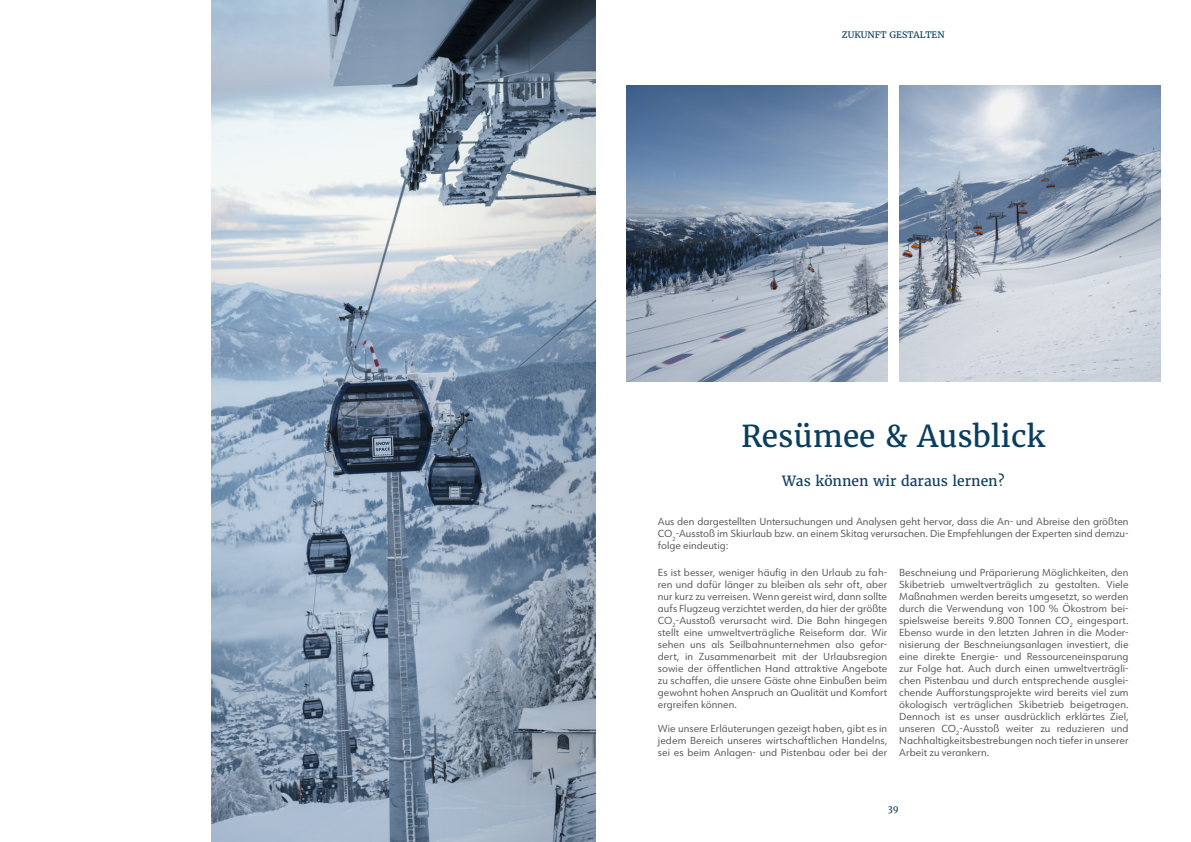
<style>
.page{position:relative;width:1191px;height:842px;background:#fff}
.page>*{position:absolute;margin:0;border:0;box-sizing:border-box;transform-origin:0 0}
.t1{font:30px "Merriweather";color:#0a3e5d}
.t2{font:14px "Merriweather";color:#0a3e5d}
.t3{font:10px/12px "URW Form";letter-spacing:.005em;color:#575756;text-align:justify}
.t4{font:9px "Merriweather";color:#0a3e5d}
</style>
<div class="page">
<img style="left:899px;top:85px;width:261px;height:296px">
<img style="left:626px;top:85px;width:261px;height:296px">
<img style="left:211px;top:0;width:187px;height:842px">
<svg style="left:398px;top:0;width:197px;height:842px;background:#8595a7"></svg>
<p class="t4" style="left:842px;top:29px;width:104px">ZUKUNFT GESTALTEN</p>
<h1 class="t1" style="left:741px;top:417px;width:306px">Resümee &amp; Ausblick</h1>
<h2 class="t2" style="left:782px;top:472px;width:224px">Was können wir daraus lernen?</h2>
<p class="t3" style="left:658px;top:515px;width:472px">Aus den dargestellten Untersuchungen und Analysen geht hervor, dass die An- und Abreise den größten CO<sub>2</sub>-Ausstoß im Skiurlaub bzw. an einem Skitag verursachen. Die Empfehlungen der Experten sind demzu&shy;folge eindeutig:</p>
<p class="t3" style="left:658px;top:566px;width:231px">Es ist besser, weniger häufig in den Urlaub zu fah&shy;ren und dafür länger zu bleiben als sehr oft, aber nur kurz zu verreisen. Wenn gereist wird, dann sollte aufs Flugzeug verzichtet werden, da hier der größte CO<sub>2</sub>-Ausstoß verursacht wird. Die Bahn hingegen stellt eine umweltverträgliche Reiseform dar. Wir sehen uns als Seilbahnunternehmen also gefor&shy;dert, in Zusammenarbeit mit der Urlaubsregion sowie der öffentlichen Hand attraktive Angebote zu schaffen, die unsere Gäste ohne Einbußen beim gewohnt hohen Anspruch an Qualität und Komfort ergreifen können.</p>
<p class="t3" style="left:658px;top:722px;width:231px">Wie unsere Erläuterungen gezeigt haben, gibt es in jedem Bereich unseres wirtschaftlichen Handelns, sei es beim Anlagen- und Pistenbau oder bei der</p>
<p class="t3" style="left:899px;top:566px;width:231px">Beschneiung und Präparierung Möglichkeiten, den Skibetrieb umweltverträglich zu gestalten. Viele Maßnahmen werden bereits umgesetzt, so werden durch die Verwendung von 100 % Ökostrom bei&shy;spielsweise bereits 9.800 Tonnen CO<sub>2</sub> eingespart.<br>Ebenso wurde in den letzten Jahren in die Moder&shy;nisierung der Beschneiungsanlagen investiert, die eine direkte Energie- und Ressourceneinsparung zur Folge hat. Auch durch einen umweltverträgli&shy;chen Pistenbau und durch entsprechende ausglei&shy;chende Aufforstungsprojekte wird bereits viel zum ökologisch verträglichen Skibetrieb beigetragen.<br>Dennoch ist es unser ausdrücklich erklärtes Ziel, unseren CO<sub>2</sub>-Ausstoß weiter zu reduzieren und Nachhaltigkeitsbestrebungen noch tiefer in unserer Arbeit zu verankern.</p>
<p class="t4" style="left:887px;top:803px;width:12px">39</p>
</div>
